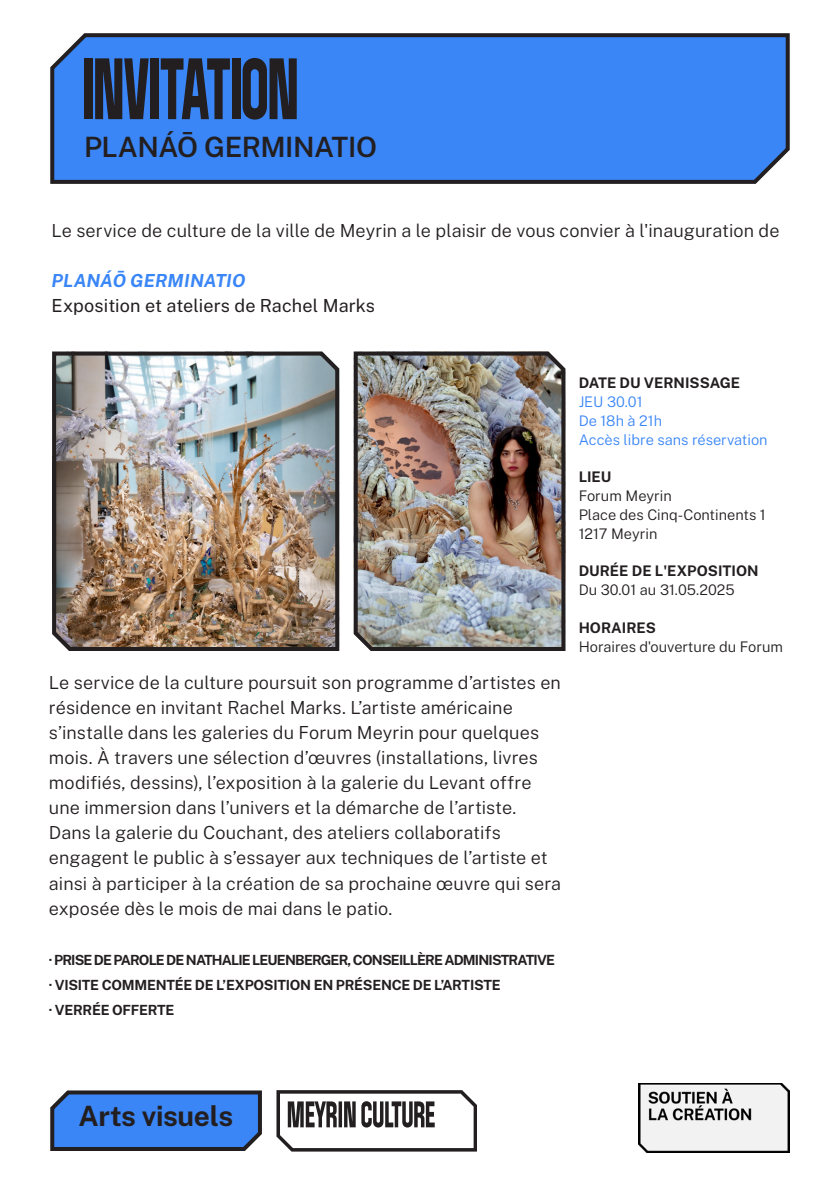
<style>
.page{position:relative;width:840px;height:1191px;background:#fff}
.page>*{position:absolute;margin:0;border:0;box-sizing:border-box;transform-origin:0 0}
.Display___Bloc_Right{font:condensed 86.8px "Bandit";letter-spacing:-.005em;color:#231f20}
.Highlight___Bloc_Display___Right{font:600 28px "Public Sans";letter-spacing:-.02em;color:#231f20}
.Highlight___Bloc_Info___Right{font:700 28px "Public Sans";letter-spacing:-.01em;color:#231f20}
.BODY{font:300 18px/25.2px "Public Sans";letter-spacing:.005em;color:#231f20}
.BODY-2{font:18px "Public Sans";letter-spacing:.005em;color:#231f20}
.BODY-3{font:italic 700 18px "Public Sans";color:#3a86f7}
.Caption___Body{font:300 14.6px "Public Sans";color:#231f20}
.Caption___Subtitle{font:700 14.6px "Public Sans";color:#231f20}
.Caption___Body-2{font:300 14.6px "Public Sans";color:#3a86f7}
.Caption___Subtitle-2{font:700 14px/25.2px "Public Sans";letter-spacing:-.05em;color:#231f20}
.Caption___Subtitle-3{font:700 14px "Public Sans";letter-spacing:-.02em;color:#231f20}
</style>
<div class="page">
<svg style="left:50px;top:33px;width:740px;height:151px;background:#3b81e9"></svg>
<svg style="left:276px;top:1090px;width:200px;height:61px"></svg>
<img style="left:52px;top:351px;width:288px;height:300px">
<svg style="left:50px;top:1090px;width:212px;height:61px;background:#3c79d5"></svg>
<img style="left:353px;top:351px;width:213px;height:300px">
<img style="left:638px;top:1083px;width:151px;height:69px">
<p class="Display___Bloc_Right" style="left:82px;top:41px;width:217px">INVITATION</p>
<p class="Highlight___Bloc_Display___Right" style="left:84px;top:126px;width:294px">PLANÁŌ GERMINATIO</p>
<p class="BODY" style="left:51px;top:217px;width:729px">Le service de culture de la ville de Meyrin a le plaisir de vous convier à l'inauguration de</p>
<p class="BODY-3" style="left:51px;top:267px;width:195px">PLANÁŌ GERMINATIO</p>
<p class="BODY-2" style="left:51px;top:293px;width:325px">Exposition et ateliers de Rachel Marks</p>
<p class="BODY" style="left:49px;top:668px;width:513px">Le service de la culture poursuit son programme d’artistes en résidence en invitant Rachel Marks. L’artiste américaine s’installe dans les galeries du Forum Meyrin pour quelques mois. À travers une sélection d’œuvres (installations, livres modifiés, dessins), l’exposition à la galerie du Levant offre une immersion dans l’univers et la démarche de l’artiste.</p>
<p class="BODY" style="left:49px;top:819px;width:513px">Dans la galerie du Couchant, des ateliers collaboratifs engagent le public à s’essayer aux techniques de l’artiste et ainsi à participer à la création de sa prochaine œuvre qui sera exposée dès le mois de mai dans le patio.</p>
<p class="Caption___Subtitle-2" style="left:49px;top:946px;width:507px">· PRISE DE PAROLE DE NATHALIE LEUENBERGER, CONSEILLÈRE ADMINISTRATIVE · VISITE COMMENTÉE DE L’EXPOSITION EN PRÉSENCE DE L’ARTISTE</p>
<p class="Caption___Subtitle-3" style="left:49px;top:999px;width:127px">· VERRÉE OFFERTE</p>
<p class="Caption___Subtitle" style="left:578px;top:372px;width:163px">DATE DU VERNISSAGE</p>
<p class="Caption___Body-2" style="left:578px;top:391px;width:65px">JEU 30.01</p>
<p class="Caption___Body-2" style="left:578px;top:410px;width:85px">De 18h à 21h</p>
<p class="Caption___Body-2" style="left:578px;top:429px;width:190px">Accès libre sans réservation</p>
<p class="Caption___Subtitle" style="left:578px;top:466px;width:34px">LIEU</p>
<p class="Caption___Body" style="left:578px;top:486px;width:95px">Forum Meyrin</p>
<p class="Caption___Body" style="left:578px;top:504px;width:188px">Place des Cinq-Continents 1</p>
<p class="Caption___Body" style="left:578px;top:523px;width:80px">1217 Meyrin</p>
<p class="Caption___Subtitle" style="left:578px;top:560px;width:181px">DURÉE DE L'EXPOSITION</p>
<p class="Caption___Body" style="left:578px;top:580px;width:157px">Du 30.01 au 31.05.2025</p>
<p class="Caption___Subtitle" style="left:578px;top:617px;width:79px">HORAIRES</p>
<p class="Caption___Body" style="left:578px;top:636px;width:206px">Horaires d'ouverture du Forum</p>
<p class="Highlight___Bloc_Info___Right" style="left:78px;top:1095px;width:156px">Arts visuels</p>
</div>
